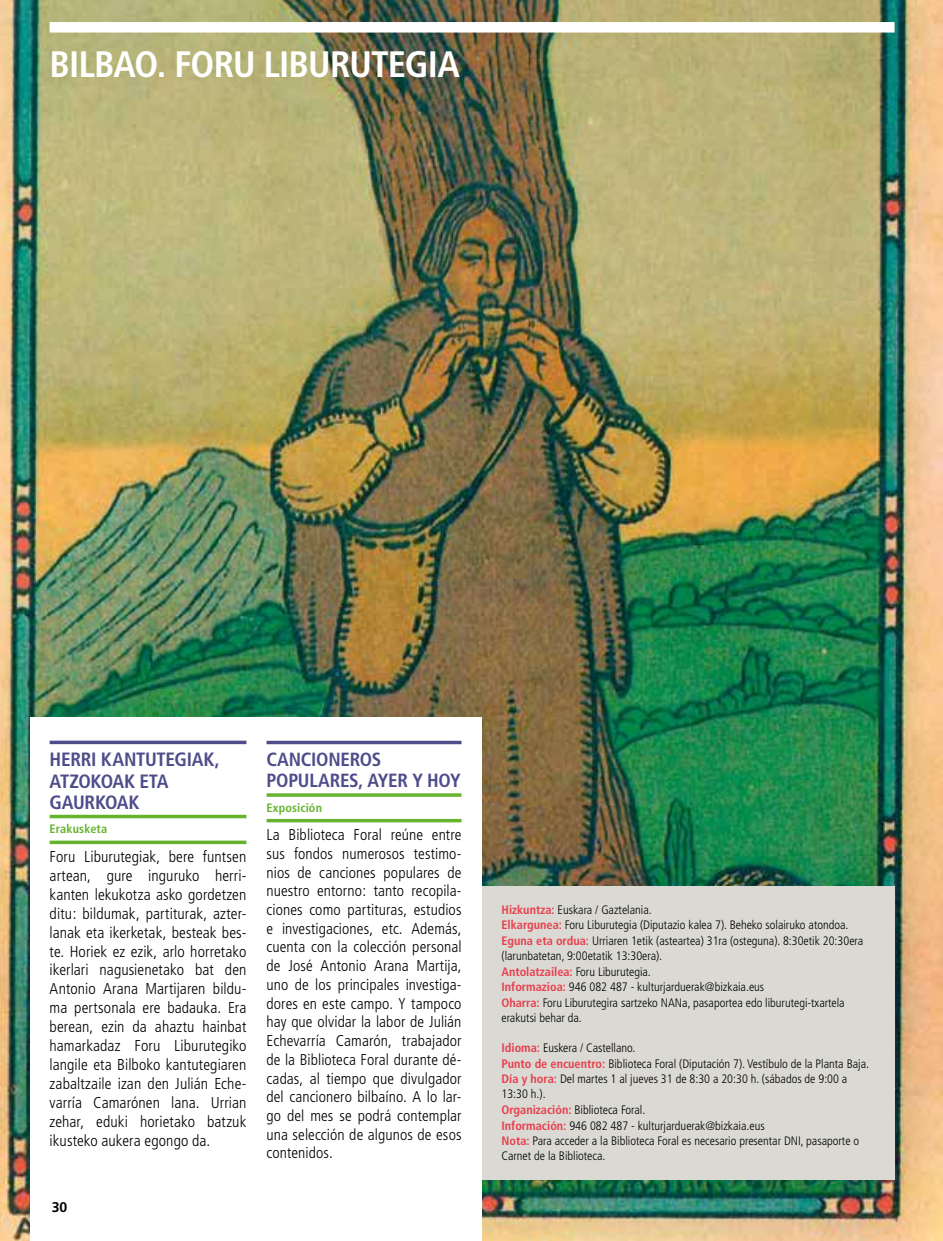
<style>
.page{position:relative;width:943px;height:1241px;background:#fff}
.page>*{position:absolute;margin:0;border:0;box-sizing:border-box;transform-origin:0 0}
.t1{font:700 condensed 36.75px "Frutiger";letter-spacing:-.025em;color:#fff}
.t2{font:700 condensed 19.25px/21px "Frutiger";letter-spacing:-.015em;color:#4e4c8a}
.t3{font:700 condensed 19.07px/20.8px "Frutiger";letter-spacing:-.015em;color:#4e4c8a}
.t4{font:300 condensed 15.75px/18.9px "Frutiger";letter-spacing:.005em;color:#000;text-align:justify}
.t5{font:300 condensed 15.58px/18.7px "Frutiger";letter-spacing:.005em;color:#000;text-align:justify}
.t6{font:700 14px "Frutiger";color:#000}
.t7{font:300 condensed 12.25px/15.4px "Frutiger";color:#000}
.t8{font:700 condensed 12.25px "Frutiger";letter-spacing:.01em;color:#65b32e}
.t9{font:700 condensed 12.08px "Frutiger";letter-spacing:.01em;color:#65b32e}
.s1{font-weight:700;color:#e83f4e}
</style>
<div class="page">
<img style="left:0;top:0;width:943px;height:1240px">
<div style="left:30px;top:717px;width:451px;height:523px;background:#fff"></div>
<div style="left:482px;top:885px;width:412px;height:294px;background:#dad9d3"></div>
<svg style="left:266px;top:740px;width:195px;height:4px"></svg>
<hr style="left:266px;top:793px;width:195px;height:3px;background:#65b32e">
<svg style="left:266px;top:818px;width:195px;height:4px"></svg>
<div style="left:50px;top:22px;width:844px;height:11px;background:#fff"></div>
<svg style="left:50px;top:740px;width:196px;height:4px"></svg>
<svg style="left:50px;top:814px;width:196px;height:4px"></svg>
<svg style="left:50px;top:840px;width:196px;height:4px"></svg>
<h1 class="t1" style="left:50px;top:43px;width:412px">BILBAO. FORU LIBURUTEGIA</h1>
<h2 class="t2" style="left:50px;top:749px;width:172px">HERRI KANTUTEGIAK,<br>ATZOKOAK ETA<br>GAURKOAK</h2>
<p class="t8" style="left:50px;top:821px;width:59px">Erakusketa</p>
<p class="t4" style="left:50px;top:847px;width:198px">Foru Liburutegiak, bere funtsen artean, gure inguruko herri&shy;kanten lekukotza asko gordetzen ditu: bildumak, partiturak, azter&shy;lanak eta ikerketak, besteak bes&shy;te. Horiek ez ezik, arlo horretako ikerlari nagusienetako bat den Antonio Arana Martijaren bildu&shy;ma pertsonala ere badauka. Era berean, ezin da ahaztu hainbat hamarkadaz Foru Liburutegiko langile eta Bilboko kantutegiaren zabaltzaile izan den Julián Eche&shy;varría Camarónen lana. Urrian zehar, eduki horietako batzuk ikusteko aukera egongo da.</p>
<p class="t6" style="left:52px;top:1198px;width:17px">30</p>
<h3 class="t3" style="left:266px;top:749px;width:195px">CANCIONEROS<br>POPULARES, AYER Y HOY</h3>
<p class="t9" style="left:266px;top:800px;width:57px">Exposición</p>
<p class="t5" style="left:266px;top:825px;width:196px">La Biblioteca Foral reúne entre sus fondos numerosos testimo&shy;nios de canciones populares de nuestro entorno: tanto recopila&shy;ciones como partituras, estudios e investigaciones, etc. Además, cuenta con la colección personal de José Antonio Arana Martija, uno de los principales investiga&shy;dores en este campo. Y tampoco hay que olvidar la labor de Julián Echevarría Camarón, trabajador de la Biblioteca Foral durante dé&shy;cadas, al tiempo que divulgador del cancionero bilbaíno. A lo lar&shy;go del mes se podrá contemplar una selección de algunos de esos contenidos.</p>
<p class="t7" style="left:501px;top:901px;width:363px"><span class="s1">Hizkuntza:</span> Euskara / Gaztelania.<br><span class="s1">Elkargunea:</span> Foru Liburutegia (Diputazio kalea 7). Beheko solairuko atondoa.<br><span class="s1">Eguna eta ordua:</span> Urriaren 1etik (asteartea) 31ra (osteguna). 8:30etik 20:30era (larunbatetan, 9:00etatik 13:30era).<br><span class="s1">Antolatzailea:</span> Foru Liburutegia.<br><span class="s1">Informazioa:</span> 946 082 487 - kulturjarduerak@bizkaia.eus<br><span class="s1">Oharra:</span> Foru Liburutegira sartzeko NANa, pasaportea edo liburutegi-txartela erakutsi behar da.</p>
<p class="t7" style="left:501px;top:1039px;width:369px"><span class="s1">Idioma:</span> Euskera / Castellano.<br><span class="s1">Punto de encuentro:</span> Biblioteca Foral (Diputación 7). Vestíbulo de la Planta Baja.<br><span class="s1">Día y hora:</span> Del martes 1 al jueves 31 de 8:30 a 20:30 h. (sábados de 9:00 a 13:30 h.).<br><span class="s1">Organización:</span> Biblioteca Foral.<br><span class="s1">Información:</span> 946 082 487 - kulturjarduerak@bizkaia.eus<br><span class="s1">Nota:</span> Para acceder a la Biblioteca Foral es necesario presentar DNI, pasaporte o Carnet de la Biblioteca.</p>
</div>
